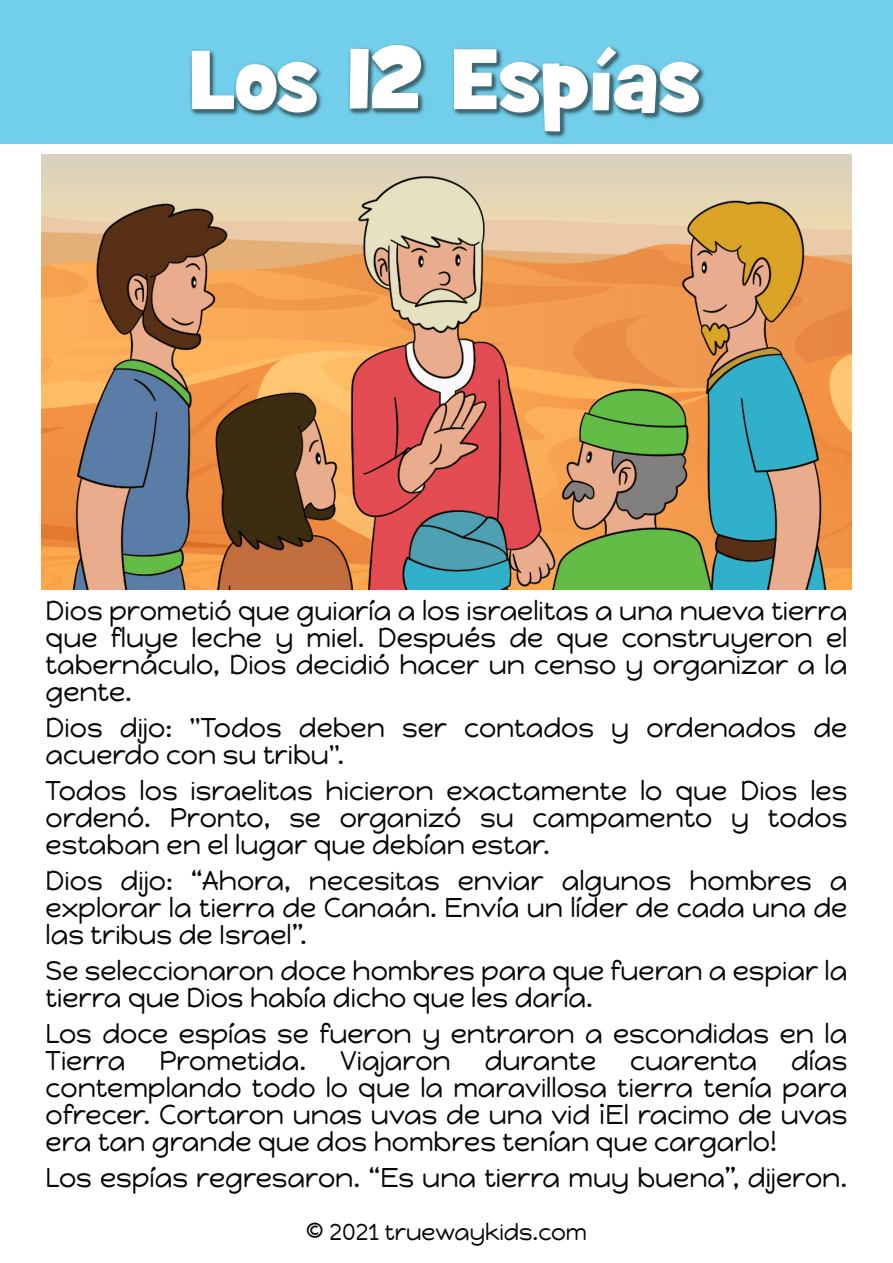
<style>
.page{position:relative;width:893px;height:1263px;background:#fff}
.page>*{position:absolute;margin:0;border:0;box-sizing:border-box;transform-origin:0 0}
.t1{font:85.5px "Grilled Cheese BTN";color:#fff}
.t2{font:27px/27px "Happy Monkey";color:#080704;text-align:justify}
.t3{font:23.25px "Happy Monkey";color:#080704}
</style>
<div class="page">
<div style="left:0;top:0;width:893px;height:143px;background:#72cfeb"></div>
<img style="left:190px;top:44px;width:515px;height:94px">
<img style="left:42px;top:155px;width:809px;height:435px">
<img style="left:69px;top:176px;width:760px;height:414px">
<h1 class="t1" style="left:190px;top:25px;width:512px">Los 12 Espías</h1>
<p class="t2" style="left:46px;top:597px;width:803px">Dios prometió que guiaría a los israelitas a una nueva tierra que fluye leche y miel. Después de que construyeron el tabernáculo, Dios decidió hacer un censo y organizar a la gente.</p>
<p class="t2" style="left:46px;top:714px;width:803px">Dios dijo: "Todos deben ser contados y ordenados de acuerdo con su tribu".</p>
<p class="t2" style="left:46px;top:777px;width:803px">Todos los israelitas hicieron exactamente lo que Dios les ordenó. Pronto, se organizó su campamento y todos estaban en el lugar que debían estar.</p>
<p class="t2" style="left:46px;top:867px;width:803px">Dios dijo: “Ahora, necesitas enviar algunos hombres a explorar la tierra de Canaán. Envía un líder de cada una de las tribus de Israel”.</p>
<p class="t2" style="left:46px;top:957px;width:803px">Se seleccionaron doce hombres para que fueran a espiar la tierra que Dios había dicho que les daría.</p>
<p class="t2" style="left:46px;top:1020px;width:803px">Los doce espías se fueron y entraron a escondidas en la<br>Tierra</p>
<p class="t2" style="left:46px;top:1047px;width:803px;text-indent:745px">días contemplando todo lo que la maravillosa tierra tenía para ofrecer. Cortaron unas uvas de una vid ¡El racimo de uvas era tan grande que dos hombres tenían que cargarlo!</p>
<p class="t2" style="left:46px;top:1164px;width:803px">Los espías regresaron. “Es una tierra muy buena”, dijeron.</p>
<p class="t3" style="left:306px;top:1218px;width:283px">© 2021 truewaykids.com</p>
<p class="t2" style="left:159px;top:1047px;width:148px">Prometida.</p>
<p class="t2" style="left:340px;top:1047px;width:112px">Viajaron</p>
<p class="t2" style="left:485px;top:1047px;width:113px">durante</p>
<p class="t2" style="left:630px;top:1047px;width:128px">cuarenta</p>
</div>
